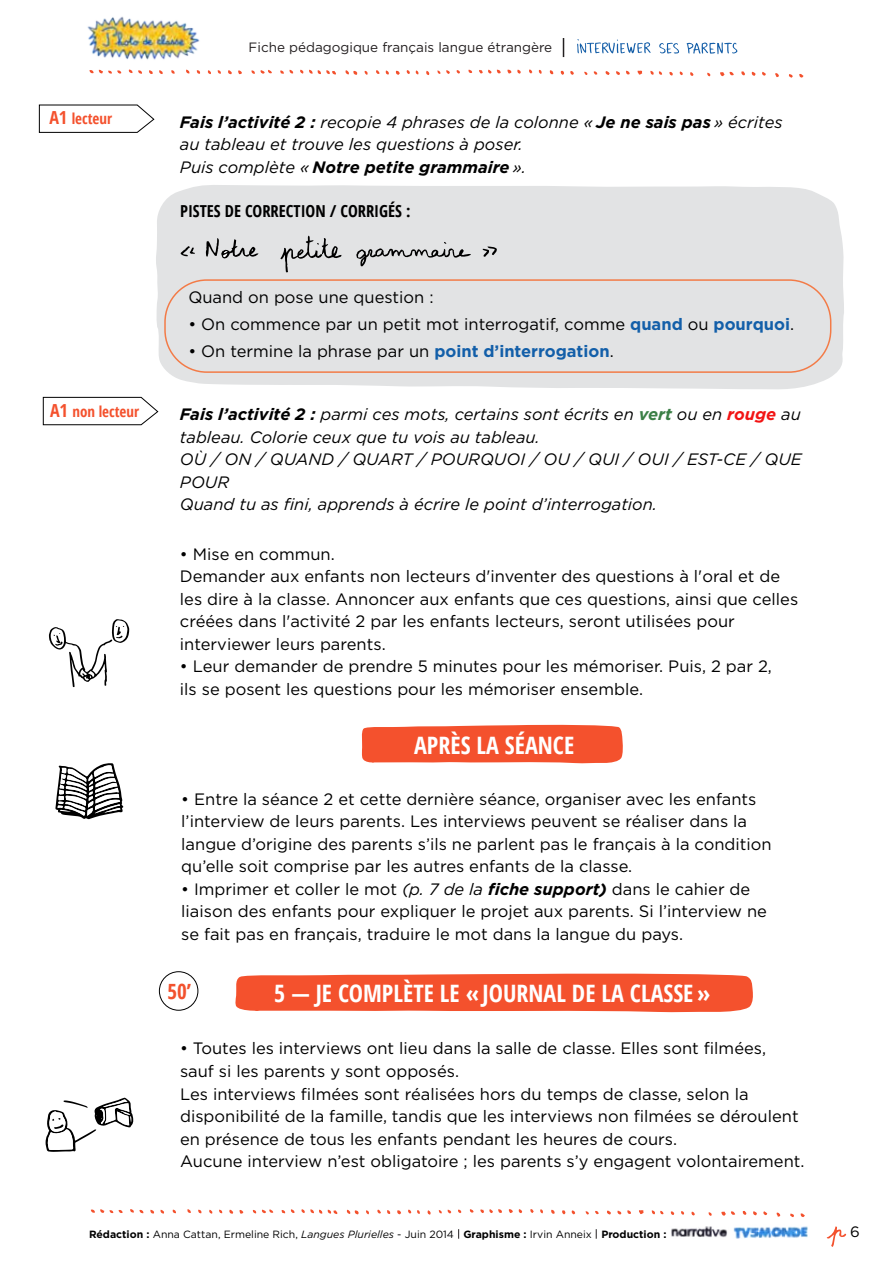
<style>
.page{position:relative;width:893px;height:1263px;background:#fff}
.page>*{position:absolute;margin:0;border:0;box-sizing:border-box;transform-origin:0 0}
.t1{font:700 condensed 24px "Open Sans";color:#fff}
.t2{font:700 condensed 21px "Open Sans";color:#f2512d}
.t3{font:16.5px/22.5px "Gotham";color:#000}
.t4{font:italic 16.5px/22.5px "Gotham";color:#000}
.t5{font:700 condensed 16.5px "Open Sans";color:#000}
.t6{font:700 condensed 15px "Open Sans";color:#f4512d}
.t7{font:15px "Gotham";color:#000}
.t8{font:13.5px "Gotham";color:#231f20}
.t9{font:10.5px "Gotham";color:#000}
.s1{font-size:18px}
.s2{font-weight:700}
.s3{font-weight:700;color:#135fa9}
.s4{font-weight:700;color:#3b7f46}
.s5{font-weight:700;color:#f21414}
.s6{font-style:italic}
.s7{font-weight:700;font-style:italic}
</style>
<div class="page">
<div style="left:156px;top:185px;width:688px;height:205px;background:#e2e3e4"></div>
<img style="left:671px;top:1226px;width:57px;height:12px">
<img style="left:733px;top:1226px;width:75px;height:13px">
<svg style="left:827px;top:1226px;width:19px;height:21px"></svg>
<svg style="left:91px;top:1209px;width:22px;height:4px"></svg>
<svg style="left:130px;top:1209px;width:14px;height:4px"></svg>
<svg style="left:150px;top:1210px;width:4px;height:4px"></svg>
<svg style="left:160px;top:1210px;width:4px;height:4px"></svg>
<svg style="left:172px;top:1209px;width:4px;height:4px"></svg>
<svg style="left:187px;top:1209px;width:4px;height:4px"></svg>
<svg style="left:198px;top:1209px;width:4px;height:4px"></svg>
<svg style="left:219px;top:1209px;width:54px;height:5px"></svg>
<svg style="left:281px;top:1209px;width:14px;height:5px"></svg>
<svg style="left:301px;top:1209px;width:37px;height:5px"></svg>
<svg style="left:346px;top:1210px;width:13px;height:4px"></svg>
<svg style="left:377px;top:1210px;width:4px;height:4px"></svg>
<svg style="left:387px;top:1210px;width:4px;height:4px"></svg>
<svg style="left:397px;top:1210px;width:4px;height:4px"></svg>
<svg style="left:408px;top:1209px;width:12px;height:5px"></svg>
<svg style="left:427px;top:1210px;width:4px;height:4px"></svg>
<svg style="left:439px;top:1209px;width:12px;height:4px"></svg>
<svg style="left:469px;top:1209px;width:4px;height:4px"></svg>
<svg style="left:480px;top:1209px;width:22px;height:4px"></svg>
<svg style="left:508px;top:1209px;width:14px;height:4px"></svg>
<svg style="left:530px;top:1209px;width:4px;height:4px"></svg>
<svg style="left:551px;top:1210px;width:4px;height:4px"></svg>
<svg style="left:562px;top:1210px;width:13px;height:4px"></svg>
<svg style="left:607px;top:1210px;width:4px;height:4px"></svg>
<svg style="left:617px;top:1210px;width:14px;height:5px"></svg>
<svg style="left:639px;top:1210px;width:5px;height:4px"></svg>
<svg style="left:652px;top:1210px;width:11px;height:5px"></svg>
<svg style="left:691px;top:1211px;width:4px;height:5px"></svg>
<svg style="left:708px;top:1212px;width:4px;height:4px"></svg>
<svg style="left:721px;top:1211px;width:14px;height:5px"></svg>
<svg style="left:742px;top:1211px;width:4px;height:4px"></svg>
<svg style="left:753px;top:1211px;width:14px;height:5px"></svg>
<svg style="left:776px;top:1212px;width:4px;height:5px"></svg>
<svg style="left:790px;top:1213px;width:4px;height:4px"></svg>
<svg style="left:800px;top:1213px;width:5px;height:4px"></svg>
<svg style="left:43px;top:397px;width:116px;height:29px"></svg>
<svg style="left:39px;top:104px;width:116px;height:29px"></svg>
<svg style="left:235px;top:973px;width:518px;height:40px;background:#f46140"></svg>
<svg style="left:361px;top:724px;width:262px;height:40px;background:#f56141"></svg>
<div style="left:159px;top:971px;width:39px;height:39px;border:1px solid #000;border-radius:50%"></div>
<svg style="left:91px;top:73px;width:30px;height:1px"></svg>
<svg style="left:207px;top:70px;width:4px;height:4px"></svg>
<svg style="left:228px;top:69px;width:44px;height:6px"></svg>
<svg style="left:280px;top:70px;width:13px;height:4px"></svg>
<svg style="left:300px;top:70px;width:36px;height:5px"></svg>
<svg style="left:345px;top:70px;width:13px;height:5px"></svg>
<svg style="left:364px;top:71px;width:4px;height:4px"></svg>
<svg style="left:376px;top:70px;width:13px;height:5px"></svg>
<svg style="left:395px;top:71px;width:5px;height:4px"></svg>
<svg style="left:406px;top:70px;width:13px;height:4px"></svg>
<svg style="left:426px;top:71px;width:4px;height:4px"></svg>
<svg style="left:437px;top:70px;width:13px;height:4px"></svg>
<svg style="left:456px;top:70px;width:4px;height:4px"></svg>
<svg style="left:479px;top:70px;width:22px;height:4px"></svg>
<svg style="left:507px;top:70px;width:4px;height:4px"></svg>
<svg style="left:517px;top:70px;width:4px;height:4px"></svg>
<svg style="left:538px;top:70px;width:4px;height:4px"></svg>
<svg style="left:549px;top:70px;width:4px;height:5px"></svg>
<svg style="left:560px;top:71px;width:14px;height:4px"></svg>
<svg style="left:593px;top:71px;width:4px;height:4px"></svg>
<svg style="left:605px;top:71px;width:25px;height:4px"></svg>
<svg style="left:637px;top:70px;width:5px;height:5px"></svg>
<svg style="left:650px;top:71px;width:12px;height:4px"></svg>
<svg style="left:669px;top:72px;width:4px;height:4px"></svg>
<svg style="left:679px;top:71px;width:4px;height:4px"></svg>
<svg style="left:690px;top:72px;width:3px;height:4px"></svg>
<svg style="left:720px;top:72px;width:14px;height:5px"></svg>
<svg style="left:741px;top:71px;width:4px;height:4px"></svg>
<svg style="left:751px;top:72px;width:15px;height:4px"></svg>
<svg style="left:775px;top:73px;width:4px;height:4px"></svg>
<svg style="left:789px;top:74px;width:4px;height:4px"></svg>
<svg style="left:799px;top:74px;width:4px;height:4px"></svg>
<img style="left:87px;top:16px;width:113px;height:57px">
<svg style="left:563px;top:38px;width:1px;height:19px"></svg>
<svg style="left:686px;top:42px;width:52px;height:12px"></svg>
<svg style="left:659px;top:42px;width:20px;height:12px"></svg>
<svg style="left:577px;top:39px;width:74px;height:15px"></svg>
<svg style="left:55px;top:763px;width:69px;height:56px"></svg>
<svg style="left:46px;top:1097px;width:87px;height:55px"></svg>
<svg style="left:49px;top:619px;width:80px;height:68px"></svg>
<svg style="left:356px;top:242px;width:115px;height:24px;background:#c0c1c2"></svg>
<svg style="left:483px;top:246px;width:14px;height:11px"></svg>
<svg style="left:280px;top:236px;width:62px;height:37px;background:#c1c2c3"></svg>
<svg style="left:181px;top:246px;width:14px;height:11px"></svg>
<svg style="left:206px;top:238px;width:52px;height:21px"></svg>
<div style="left:164px;top:279px;width:667px;height:94px;border:2px solid #f37b47;border-radius:42px"></div>
<p class="t6" style="left:49px;top:108px;width:64px"><span class="s1">A1</span> lecteur</p>
<p class="t8" style="left:249px;top:39px;width:305px">Fiche pédagogique français langue étrangère</p>
<p class="t4" style="left:180px;top:110px;width:604px"><span class="s2">Fais l’activité 2 :</span> recopie 4 phrases de la colonne « <span class="s2">Je ne sais pas</span> » écrites au tableau et trouve les questions à poser.<br>Puis complète « <span class="s2">Notre petite grammaire</span> ».</p>
<p class="t5" style="left:180px;top:199px;width:232px">PISTES DE CORRECTION / CORRIGÉS :</p>
<p class="t6" style="left:50px;top:401px;width:91px"><span class="s1">A1</span> non lecteur</p>
<p class="t3" style="left:188px;top:285px;width:247px">Quand on pose une question :</p>
<p class="t3" style="left:188px;top:312px;width:607px">• On commence par un petit mot interrogatif, comme <span class="s3">quand</span> ou <span class="s3">pourquoi</span>.</p>
<p class="t3" style="left:188px;top:339px;width:427px">• On termine la phrase par un <span class="s3">point d’interrogation</span>.</p>
<p class="t4" style="left:180px;top:403px;width:623px"><span class="s2">Fais l’activité 2 :</span> parmi ces mots, certains sont écrits en <span class="s4">vert</span> ou en <span class="s5">rouge</span> au tableau. Colorie ceux que tu vois au tableau.<br>OÙ / ON / QUAND / QUART / POURQUOI / OU / QUI / OUI / EST-CE / QUE POUR<br>Quand tu as fini, apprends à écrire le point d’interrogation.</p>
<p class="t3" style="left:180px;top:542px;width:620px">• Mise en commun.<br>Demander aux enfants non lecteurs d'inventer des questions à l'oral et de les dire à la classe. Annoncer aux enfants que ces questions, ainsi que celles créées dans l'activité 2 par les enfants lecteurs, seront utilisées pour interviewer leurs parents.</p>
<p class="t3" style="left:180px;top:655px;width:593px">• Leur demander de prendre 5 minutes pour les mémoriser. Puis, 2 par 2, ils se posent les questions pour les mémoriser ensemble.</p>
<h1 class="t1" style="left:414px;top:729px;width:162px">APRÈS LA SÉANCE</h1>
<p class="t3" style="left:181px;top:787px;width:592px">• Entre la séance 2 et cette dernière séance, organiser avec les enfants l’interview de leurs parents. Les interviews peuvent se réaliser dans la langue d’origine des parents s’ils ne parlent pas le français à la condition qu’elle soit comprise par les autres enfants de la classe.</p>
<p class="t3" style="left:181px;top:877px;width:587px">• Imprimer et coller le mot <span class="s6">(p. 7 de la</span> <span class="s7">fiche support)</span> dans le cahier de liaison des enfants pour expliquer le projet aux parents. Si l’interview ne se fait pas en français, traduire le mot dans la langue du pays.</p>
<p class="t2" style="left:167px;top:976px;width:25px">50’</p>
<h1 class="t1" style="left:274px;top:976px;width:438px">5 — JE COMPLÈTE LE « JOURNAL DE LA CLASSE »</h1>
<p class="t3" style="left:180px;top:1037px;width:626px">• Toutes les interviews ont lieu dans la salle de classe. Elles sont filmées,<br>sauf si les parents y sont opposés.<br>Les interviews filmées sont réalisées hors du temps de classe, selon la disponibilité de la famille, tandis que les interviews non filmées se déroulent en présence de tous les enfants pendant les heures de cours.<br>Aucune interview n’est obligatoire ; les parents s’y engagent volontairement.</p>
<p class="t9" style="left:89px;top:1227px;width:579px"><span class="s2">Rédaction :</span> Anna Cattan, Ermeline Rich, <span class="s6">Langues Plurielles</span> - Juin 2014 <span class="s2">Graphisme :</span> Irvin Anneix <span class="s2">Production :</span></p>
<p class="t7" style="left:850px;top:1222px;width:11px">6</p>
</div>
